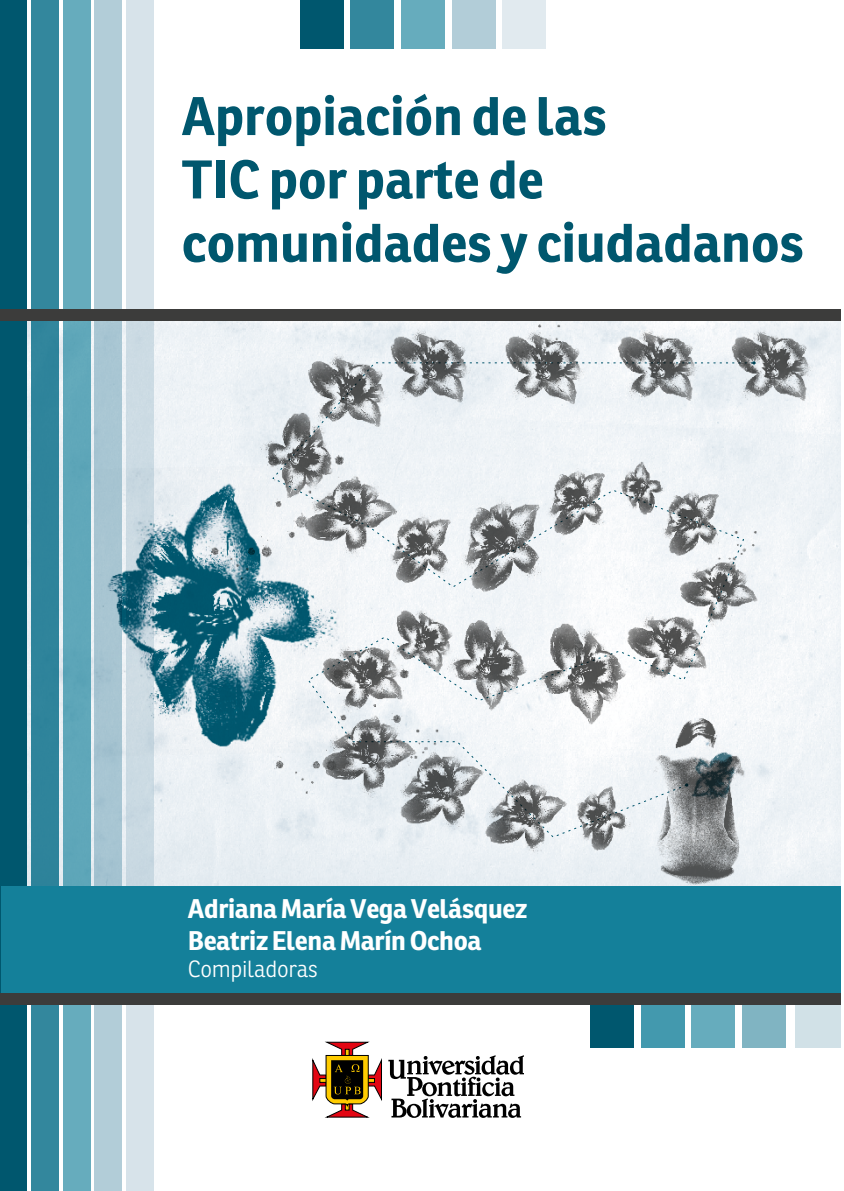
<style>
.page{position:relative;width:844px;height:1191px;background:#fff}
.page>*{position:absolute;margin:0;border:0;box-sizing:border-box;transform-origin:0 0}
.t1{font:700 52.85px/63.4px "Ronnia";color:#00576e}
.t2{font:700 26.25px/31.5px "Ronnia";letter-spacing:-.015em;color:#fff}
.t3{font:300 22.75px "Ronnia";letter-spacing:-.015em;color:#fff}
</style>
<div class="page">
<img style="left:154px;top:309px;width:687px;height:580px">
<svg style="left:273px;top:362px;width:481px;height:475px"></svg>
<svg style="left:684px;top:783px;width:4px;height:4px"></svg>
<div style="left:0;top:0;width:27px;height:1191px;background:#00576e"></div>
<div style="left:31px;top:0;width:27px;height:1191px;background:#30859c"></div>
<div style="left:63px;top:0;width:27px;height:1191px;background:#62a9bb"></div>
<svg style="left:95px;top:0;width:27px;height:1191px;background:#aec9d5"></svg>
<svg style="left:127px;top:0;width:27px;height:1191px;background:#d2dfe7"></svg>
<svg style="left:388px;top:1055px;width:136px;height:62px"></svg>
<svg style="left:312px;top:1041px;width:70px;height:77px"></svg>
<div style="left:300px;top:0;width:43px;height:49px;background:#00576e"></div>
<div style="left:350px;top:0;width:44px;height:49px;background:#33879d"></div>
<div style="left:401px;top:0;width:43px;height:49px;background:#66acbd"></div>
<div style="left:452px;top:0;width:43px;height:49px;background:#b2cdd8"></div>
<div style="left:502px;top:0;width:43px;height:49px;background:#e1eaef"></div>
<div style="left:590px;top:1004px;width:43px;height:44px;background:#00576e"></div>
<div style="left:641px;top:1004px;width:43px;height:44px;background:#4399ae"></div>
<div style="left:691px;top:1004px;width:43px;height:44px;background:#66acbd"></div>
<div style="left:742px;top:1004px;width:43px;height:44px;background:#80b4c2"></div>
<div style="left:794px;top:1004px;width:46px;height:44px;background:#d1e1e7"></div>
<div style="left:0;top:886px;width:840px;height:107px;background:#14809a"></div>
<hr style="left:0;top:0;width:1px;height:1191px;background:#00576e">
<div style="left:0;top:309px;width:840px;height:12px;background:#3c3c3b"></div>
<div style="left:0;top:993px;width:840px;height:11px;background:#3c3c3b"></div>
<img style="left:92px;top:464px;width:257px;height:292px">
<p class="t1" style="left:182px;top:84px;width:623px">Apropiación de las<br>TIC por parte de comunidades y ciudadanos</p>
<p class="t2" style="left:188px;top:893px;width:341px">Adriana María Vega Velásquez<br>Beatriz Elena Marín Ochoa</p>
<p class="t3" style="left:188px;top:955px;width:131px">Compiladoras</p>
</div>
